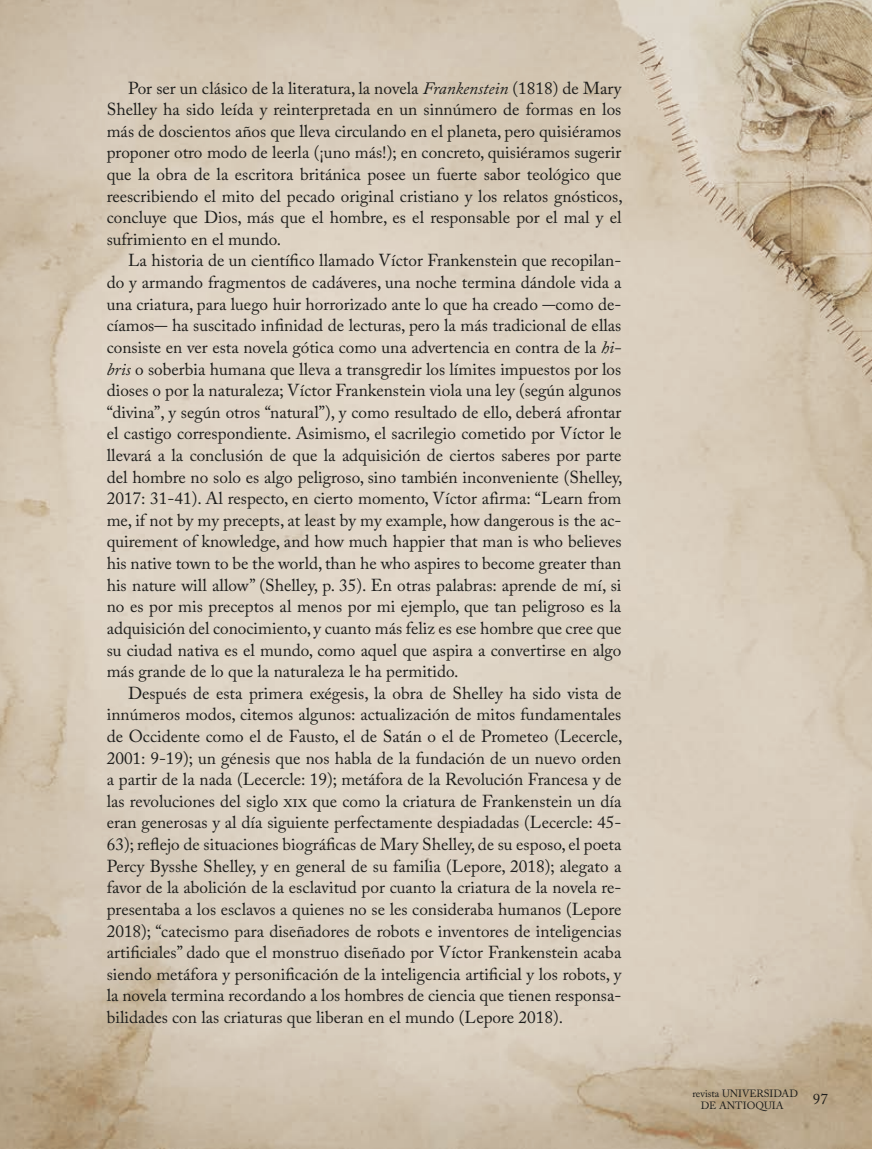
<style>
.page{position:relative;width:872px;height:1149px;background:#fff}
.page>*{position:absolute;margin:0;border:0;box-sizing:border-box;transform-origin:0 0}
.t1{font:17.25px/21.6px "Adobe Caslon Pro";color:#1d1d1b;text-align:justify}
.t2{font:15px "Adobe Caslon Pro";color:#1d1d1b}
.t3{font:10.5px/12.6px "Adobe Caslon Pro";color:#1d1d1b;text-align:center}
.s1{font-style:italic}
</style>
<div class="page">
<img style="left:0;top:0;width:872px;height:1148px">
<p class="t1" style="left:107px;top:77px;width:517px;text-indent:21px">Por ser un clásico de la literatura, la novela <span class="s1">Frankenstein</span> (1818) de Mary Shelley ha sido leída y reinterpretada en un sinnúmero de formas en los más de doscientos años que lleva circulando en el planeta, pero quisiéramos proponer otro modo de leerla (¡uno más!); en concreto, quisiéramos sugerir que la obra de la escritora británica posee un fuerte sabor teológico que reescribiendo el mito del pecado original cristiano y los relatos gnósticos, concluye que Dios, más que el hombre, es el responsable por el mal y el sufrimiento en el mundo.</p>
<p class="t1" style="left:107px;top:249px;width:517px;text-indent:21px">La historia de un científico llamado Víctor Frankenstein que recopilan&shy;do y armando fragmentos de cadáveres, una noche termina dándole vida a una criatura, para luego huir horrorizado ante lo que ha creado -como de&shy;cíamos- ha suscitado infinidad de lecturas, pero la más tradicional de ellas consiste en ver esta novela gótica como una advertencia en contra de la <span class="s1">hi&shy;bris</span> o soberbia humana que lleva a transgredir los límites impuestos por los dioses o por la naturaleza; Víctor Frankenstein viola una ley (según algunos “divina”, y según otros “natural”), y como resultado de ello, deberá afrontar el castigo correspondiente. Asimismo, el sacrilegio cometido por Víctor le llevará a la conclusión de que la adquisición de ciertos saberes por parte del hombre no solo es algo peligroso, sino también inconveniente (Shelley, 2017: 31-41). Al respecto, en cierto momento, Víctor afirma: “Learn from me, if not by my precepts, at least by my example, how dangerous is the ac&shy;quirement of knowledge, and how much happier that man is who believes his native town to be the world, than he who aspires to become greater than his nature will allow” (Shelley, p. 35). En otras palabras: aprende de mí, si no es por mis preceptos al menos por mi ejemplo, que tan peligroso es la adquisición del conocimiento, y cuanto más feliz es ese hombre que cree que su ciudad nativa es el mundo, como aquel que aspira a convertirse en algo más grande de lo que la naturaleza le ha permitido.</p>
<p class="t1" style="left:107px;top:681px;width:517px;text-indent:21px">Después de esta primera exégesis, la obra de Shelley ha sido vista de innúmeros modos, citemos algunos: actualización de mitos fundamentales de Occidente como el de Fausto, el de Satán o el de Prometeo (Lecercle, 2001: 9-19); un génesis que nos habla de la fundación de un nuevo orden a partir de la nada (Lecercle: 19); metáfora de la Revolución Francesa y de las revoluciones del siglo xix que como la criatura de Frankenstein un día eran generosas y al día siguiente perfectamente despiadadas (Lecercle: 45- 63); reflejo de situaciones biográficas de Mary Shelley, de su esposo, el poeta Percy Bysshe Shelley, y en general de su familia (Lepore, 2018); alegato a favor de la abolición de la esclavitud por cuanto la criatura de la novela re&shy;presentaba a los esclavos a quienes no se les consideraba humanos (Lepore 2018); “catecismo para diseñadores de robots e inventores de inteligencias artificiales” dado que el monstruo diseñado por Víctor Frankenstein acaba siendo metáfora y personificación de la inteligencia artificial y los robots, y la novela termina recordando a los hombres de ciencia que tienen responsa&shy;bilidades con las criaturas que liberan en el mundo (Lepore 2018).</p>
<p class="t3" style="left:692px;top:1086px;width:107px">revista UNIVERSIDAD<br>DE ANTIOQUIA</p>
<p class="t2" style="left:813px;top:1090px;width:16px">97</p>
</div>
